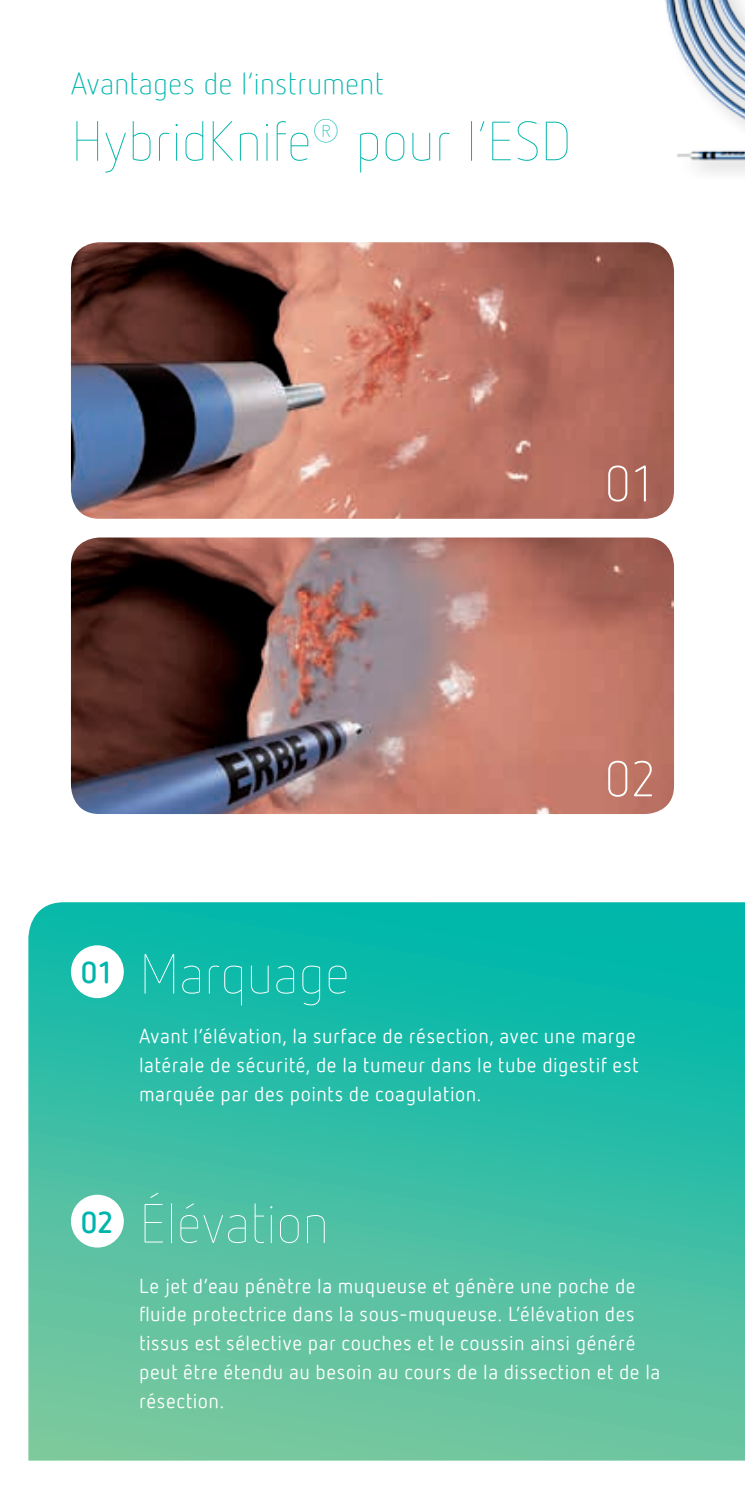
<style>
.page{position:relative;width:745px;height:1489px;background:#fff}
.page>*{position:absolute;margin:0;border:0;box-sizing:border-box;transform-origin:0 0}
.t1{font:100 55px "Netto Offc Pro";letter-spacing:-.005em;color:#00b5ac}
.t2{font:100 55px "Netto Offc Pro";letter-spacing:-.01em;color:#fff}
.t3{font:300 50px "Netto Offc Pro";color:#fff}
.t4{font:300 30px "Netto Offc Pro";letter-spacing:-.005em;color:#00b5ac}
.t5{font:700 30px "Netto Offc Pro";color:#00b5ac}
.t6{font:20px/28.8px "Netto Offc Pro";letter-spacing:.025em;color:#fff}
</style>
<div class="page">
<img style="left:71px;top:242px;width:602px;height:277px">
<img style="left:71px;top:537px;width:602px;height:277px">
<svg style="left:28px;top:902px;width:716px;height:558px;background:#3cbea5"></svg>
<div style="left:72px;top:946px;width:50px;height:50px;background:#fff;border-radius:50%"></div>
<div style="left:71px;top:945px;width:53px;height:53px;border:2px solid #fff;border-radius:50%"></div>
<div style="left:72px;top:1195px;width:50px;height:51px;background:#fff;border-radius:50%"></div>
<div style="left:71px;top:1194px;width:53px;height:53px;border:2px solid #fff;border-radius:50%"></div>
<img style="left:627px;top:0;width:117px;height:280px">
<h3 class="t4" style="left:71px;top:65px;width:314px">Avantages de l’instrument</h3>
<h1 class="t1" style="left:71px;top:107px;width:502px">HybridKnife<sup>®</sup> pour l’ESD</h1>
<h2 class="t3" style="left:604px;top:452px;width:53px">01</h2>
<h2 class="t3" style="left:604px;top:747px;width:53px">02</h2>
<h3 class="t5" style="left:81px;top:952px;width:34px">01</h3>
<h1 class="t2" style="left:139px;top:940px;width:212px">Marquage</h1>
<p class="t6" style="left:139px;top:1021px;width:500px">Avant l’élévation, la surface de résection, avec une marge latérale de sécurité, de la tumeur dans le tube digestif est marquée par des points de coagulation.</p>
<h3 class="t5" style="left:81px;top:1202px;width:34px">02</h3>
<h1 class="t2" style="left:139px;top:1189px;width:192px">Élévation</h1>
<p class="t6" style="left:139px;top:1270px;width:522px">Le jet d’eau pénètre la muqueuse et génère une poche de fluide protectrice dans la sous-muqueuse. L’élévation des tissus est sélective par couches et le coussin ainsi généré peut être étendu au besoin au cours de la dissection et de la résection.</p>
</div>
